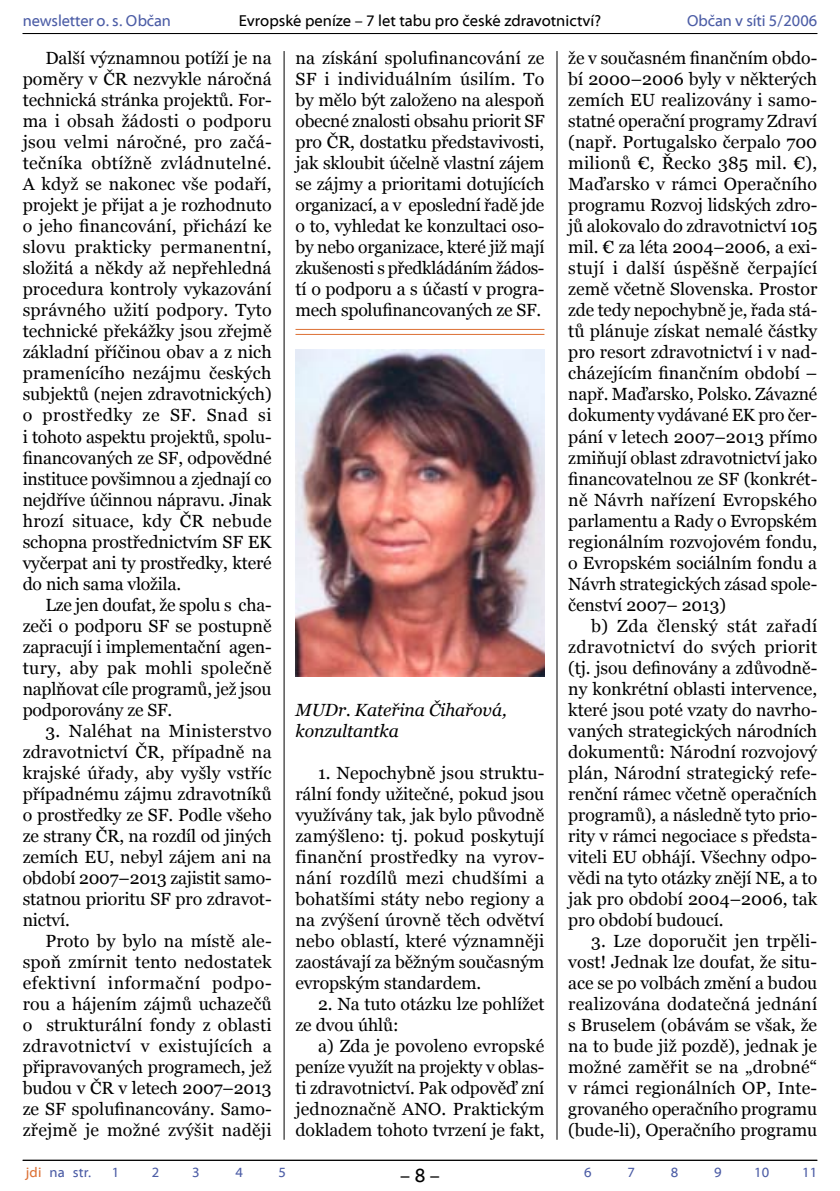
<style>
.page{position:relative;width:840px;height:1191px;background:#fff}
.page>*{position:absolute;margin:0;border:0;box-sizing:border-box;transform-origin:0 0}
.t1{font:20px "Myriad Web";color:#000}
.t2{font:17.6px/21px "Georgia";letter-spacing:-.005em;color:#000;text-align:justify}
.t3{font:italic 17.6px/21px "Georgia";letter-spacing:-.005em;color:#000}
.t4{font:16px "Myriad Web";color:#000}
.t5{font:16px "Myriad Web";letter-spacing:-.01em;color:#4c5da6}
.t6{font:14px "Myriad Web";letter-spacing:.015em;color:#4c5da6}
.s1{color:#dc7034}
</style>
<div class="page">
<hr style="left:23px;top:1159px;width:793px;height:1px;background:#000">
<hr style="left:23px;top:33px;width:793px;height:1px;background:#000">
<hr style="left:283px;top:51px;width:1px;height:1088px;background:#000">
<hr style="left:556px;top:51px;width:1px;height:1088px;background:#000">
<hr style="left:295px;top:329px;width:249px;height:1px;background:#dc7034">
<hr style="left:295px;top:334px;width:249px;height:1px;background:#dc7034">
<img style="left:295px;top:350px;width:249px;height:326px">
<p class="t5" style="left:23px;top:12px;width:150px">newsletter o. s. Občan</p>
<p class="t4" style="left:239px;top:12px;width:363px">Evropské peníze – 7 let tabu pro české zdravotnictví?</p>
<p class="t5" style="left:686px;top:12px;width:131px">Občan v síti 5/2006</p>
<p class="t2" style="left:23px;top:48px;width:250px;text-indent:23px">Další významnou potíží je na poměry v ČR nezvykle náročná technická stránka projektů. For&shy;ma i obsah žádosti o podporu jsou velmi náročné, pro začá&shy;tečníka obtížně zvládnutelné.<br>A když se nakonec vše podaří, projekt je přijat a je rozhodnuto o jeho financování, přichází ke slovu prakticky permanentní, složitá a někdy až nepřehledná procedura kontroly vykazování správného užití podpory. Tyto technické překážky jsou zřejmě základní příčinou obav a z nich pramenícího nezájmu českých subjektů (nejen zdravotnických) o prostředky ze SF. Snad si i tohoto aspektu projektů, spolu&shy;financovaných ze SF, odpovědné instituce povšimnou a zjednají co nejdříve účinnou nápravu. Jinak hrozí situace, kdy ČR nebude schopna prostřednictvím SF EK vyčerpat ani ty prostředky, které do nich sama vložila.</p>
<p class="t2" style="left:23px;top:594px;width:250px;text-indent:23px">Lze jen doufat, že spolu s cha&shy;zeči o podporu SF se postupně zapracují i implementační agen&shy;tury, aby pak mohli společně naplňovat cíle programů, jež jsou podporovány ze SF.</p>
<p class="t2" style="left:23px;top:720px;width:250px;text-indent:23px">3. Naléhat na Ministerstvo zdravotnictví ČR, případně na krajské úřady, aby vyšly vstříc případnému zájmu zdravotníků o prostředky ze SF. Podle všeho ze strany ČR, na rozdíl od jiných zemích EU, nebyl zájem ani na období 2007–2013 zajistit samo&shy;statnou prioritu SF pro zdravot&shy;nictví.</p>
<p class="t2" style="left:23px;top:930px;width:250px;text-indent:23px">Proto by bylo na místě ale&shy;spoň zmírnit tento nedostatek efektivní informační podpo&shy;rou a hájením zájmů uchazečů o strukturální fondy z oblasti zdravotnictví v existujících a připravovaných programech, jež budou v ČR v letech 2007–2013 ze SF spolufinancovány. Samo&shy;zřejmě je možné zvýšit naději</p>
<p class="t2" style="left:295px;top:48px;width:250px">na získání spolufinancování ze SF i individuálním úsilím. To by mělo být založeno na alespoň obecné znalosti obsahu priorit SF pro ČR, dostatku představivosti, jak skloubit účelně vlastní zájem se zájmy a prioritami dotujících organizací, a v eposlední řadě jde o to, vyhledat ke konzultaci oso&shy;by nebo organizace, které již mají zkušenosti s předkládáním žádos&shy;tí o podporu a s účastí v progra&shy;mech spolufinancovaných ze SF.</p>
<p class="t3" style="left:295px;top:699px;width:213px">MUDr. Kateřina Čihařová, konzultantka</p>
<p class="t2" style="left:295px;top:762px;width:250px;text-indent:23px">1. Nepochybně jsou struktu&shy;rální fondy užitečné, pokud jsou využívány tak, jak bylo původně zamýšleno: tj. pokud poskytují finanční prostředky na vyrov&shy;nání rozdílů mezi chudšími a bohatšími státy nebo regiony a na zvýšení úrovně těch odvětví nebo oblastí, které významněji zaostávají za běžným současným evropským standardem.</p>
<p class="t2" style="left:295px;top:993px;width:250px;text-indent:23px">2. Na tuto otázku lze pohlížet ze dvou úhlů:</p>
<p class="t2" style="left:295px;top:1035px;width:250px;text-indent:23px">a) Zda je povoleno evropské peníze využít na projekty v oblas&shy;ti zdravotnictví. Pak odpověď zní jednoznačně ANO. Praktickým dokladem tohoto tvrzení je fakt,</p>
<p class="t2" style="left:568px;top:48px;width:250px">že v současném finančním obdo&shy;bí 2000–2006 byly v některých zemích EU realizovány i samo&shy;statné operační programy Zdraví (např. Portugalsko čerpalo 700 milionů €, Řecko 385 mil. €), Maďarsko v rámci Operačního programu Rozvoj lidských zdro&shy;jů alokovalo do zdravotnictví 105 mil. € za léta 2004–2006, a exi&shy;stují i další úspěšně čerpající země včetně Slovenska. Prostor zde tedy nepochybně je, řada stá&shy;tů plánuje získat nemalé částky pro resort zdravotnictví i v nad&shy;cházejícím finančním období – např. Maďarsko, Polsko. Závazné dokumenty vydávané EK pro čer&shy;pání v letech 2007–2013 přímo zmiňují oblast zdravotnictví jako financovatelnou ze SF (konkrét&shy;ně Návrh nařízení Evropského parlamentu a Rady o Evropském regionálním rozvojovém fondu, o Evropském sociálním fondu a Návrh strategických zásad spole&shy;čenství 2007– 2013)</p>
<p class="t2" style="left:568px;top:615px;width:250px;text-indent:23px">b) Zda členský stát zařadí zdravotnictví do svých priorit (tj. jsou definovány a zdůvodně&shy;ny konkrétní oblasti intervence, které jsou poté vzaty do navrho&shy;vaných strategických národních dokumentů: Národní rozvojový plán, Národní strategický refe&shy;renční rámec včetně operačních programů), a následně tyto prio&shy;rity v rámci negociace s předsta&shy;viteli EU obhájí. Všechny odpo&shy;vědi na tyto otázky znějí NE, a to jak pro období 2004–2006, tak pro období budoucí.</p>
<p class="t2" style="left:568px;top:930px;width:250px;text-indent:23px">3. Lze doporučit jen trpěli&shy;vost! Jednak lze doufat, že situ&shy;ace se po volbách změní a budou realizována dodatečná jednání s Bruselem (obávám se však, že na to bude již pozdě), jednak je možné zaměřit se na „drobné“ v rámci regionálních OP, Inte&shy;grovaného operačního programu (bude-li), Operačního programu</p>
<p class="t6" style="left:26px;top:1165px;width:78px"><span class="s1">jdi</span> na str. 1</p>
<p class="t6" style="left:146px;top:1165px;width:5px">2</p>
<p class="t6" style="left:192px;top:1165px;width:9px">3</p>
<p class="t6" style="left:235px;top:1165px;width:9px">4</p>
<p class="t6" style="left:278px;top:1165px;width:9px">5</p>
<p class="t6" style="left:584px;top:1165px;width:9px">6</p>
<p class="t6" style="left:627px;top:1165px;width:9px">7</p>
<p class="t6" style="left:670px;top:1165px;width:9px">8</p>
<p class="t6" style="left:713px;top:1165px;width:9px">9</p>
<p class="t6" style="left:753px;top:1165px;width:17px">10</p>
<p class="t6" style="left:798px;top:1165px;width:6px">11</p>
<p class="t1" style="left:400px;top:1164px;width:41px">– –</p>
</div>
